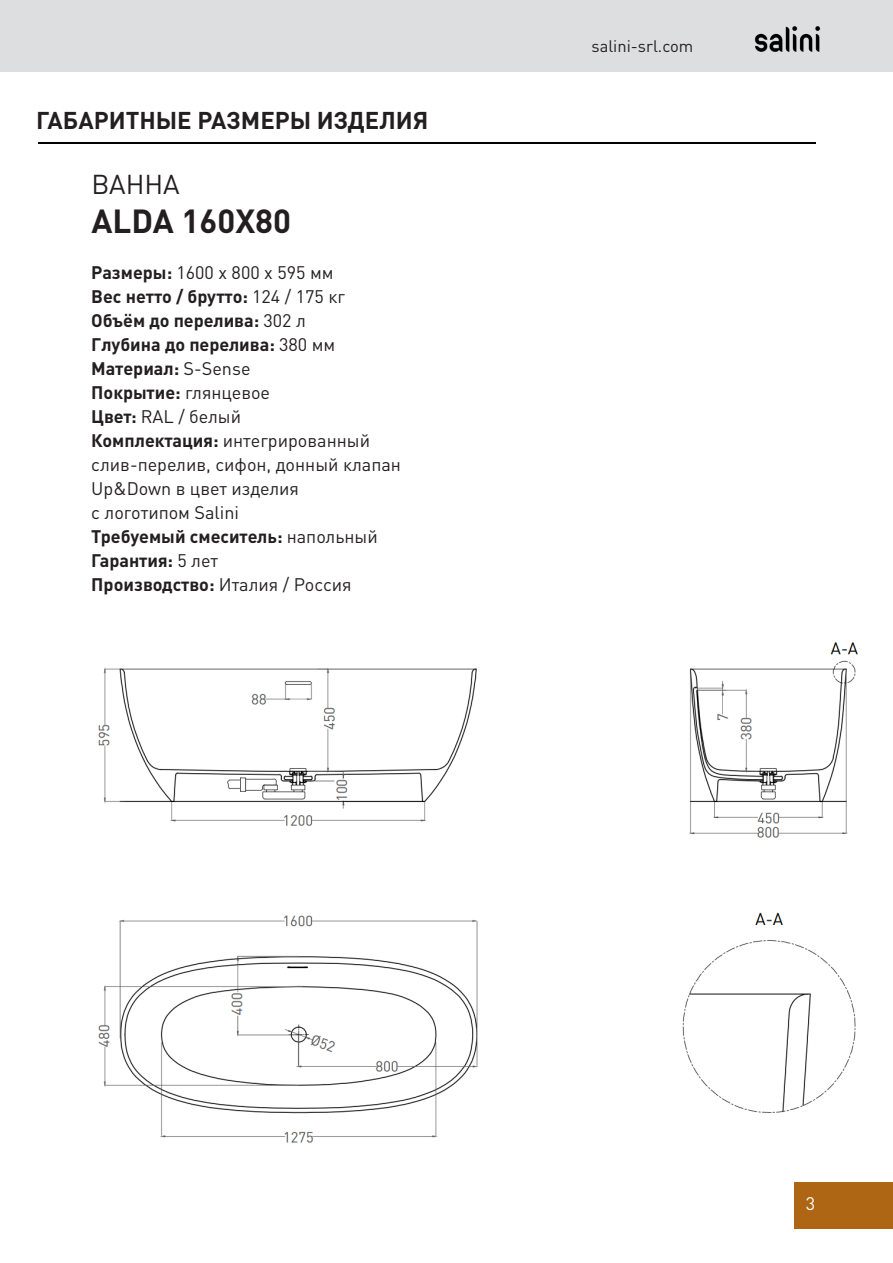
<style>
.page{position:relative;width:893px;height:1263px;background:#fff}
.page>*{position:absolute;margin:0;border:0;box-sizing:border-box;transform-origin:0 0}
.t1{font:700 33px "DIN Pro";color:#231f20}
.t2{font:27px "DIN Pro";letter-spacing:-.005em;color:#231f20}
.t3{font:700 24px "DIN Pro";color:#231f20}
.t4{font:700 18px "DIN Pro";color:#231f20}
.t5{font:18px "DIN Pro";color:#231f20}
.t6{font:18px "DIN Pro";color:#fff}
.t7{font:16.5px "DIN Pro";color:#231f20}
.s1{font-weight:700}
.s2{font-weight:400}
</style>
<div class="page">
<div style="left:0;top:0;width:892px;height:72px;background:#dddee0"></div>
<img style="left:754px;top:26px;width:67px;height:26px">
<hr style="left:38px;top:142px;width:778px;height:2px;background:#000">
<div style="left:794px;top:1183px;width:99px;height:46px;background:#ae6514"></div>
<img style="left:98px;top:642px;width:760px;height:501px">
<p class="t3" style="left:36px;top:100px;width:394px">ГАБАРИТНЫЕ РАЗМЕРЫ ИЗДЕЛИЯ</p>
<p class="t2" style="left:91px;top:163px;width:90px">ВАННА</p>
<p class="t1" style="left:91px;top:194px;width:201px">ALDA 160X80</p>
<p class="t5" style="left:91px;top:258px;width:244px"><span class="s1">Размеры:</span> 1600 x 800 x 595 мм</p>
<p class="t4" style="left:91px;top:281px;width:255px">Вес нетто / брутто: <span class="s2">124 / 175 кг</span></p>
<p class="t4" style="left:91px;top:305px;width:216px">Объём до перелива: <span class="s2">302 л</span></p>
<p class="t4" style="left:91px;top:329px;width:246px">Глубина до перелива: <span class="s2">380 мм</span></p>
<p class="t4" style="left:91px;top:353px;width:161px">Материал: <span class="s2">S-Sense</span></p>
<p class="t4" style="left:91px;top:377px;width:180px">Покрытие: <span class="s2">глянцевое</span></p>
<p class="t5" style="left:91px;top:402px;width:151px"><span class="s1">Цвет:</span> RAL / белый</p>
<p class="t5" style="left:91px;top:426px;width:280px"><span class="s1">Комплектация:</span> интегрированный</p>
<p class="t5" style="left:91px;top:450px;width:311px">слив-перелив, сифон, донный клапан</p>
<p class="t5" style="left:91px;top:474px;width:209px">Up&amp;Down в цвет изделия</p>
<p class="t5" style="left:91px;top:498px;width:149px">с логотипом Salini</p>
<p class="t4" style="left:91px;top:521px;width:288px">Требуемый смеситель: <span class="s2">напольный</span></p>
<p class="t4" style="left:91px;top:545px;width:128px">Гарантия: <span class="s2">5 лет</span></p>
<p class="t4" style="left:91px;top:569px;width:262px">Производство: <span class="s2">Италия / Россия</span></p>
<p class="t7" style="left:592px;top:33px;width:103px">salini-srl.com</p>
<p class="t6" style="left:806px;top:1189px;width:11px">3</p>
</div>
